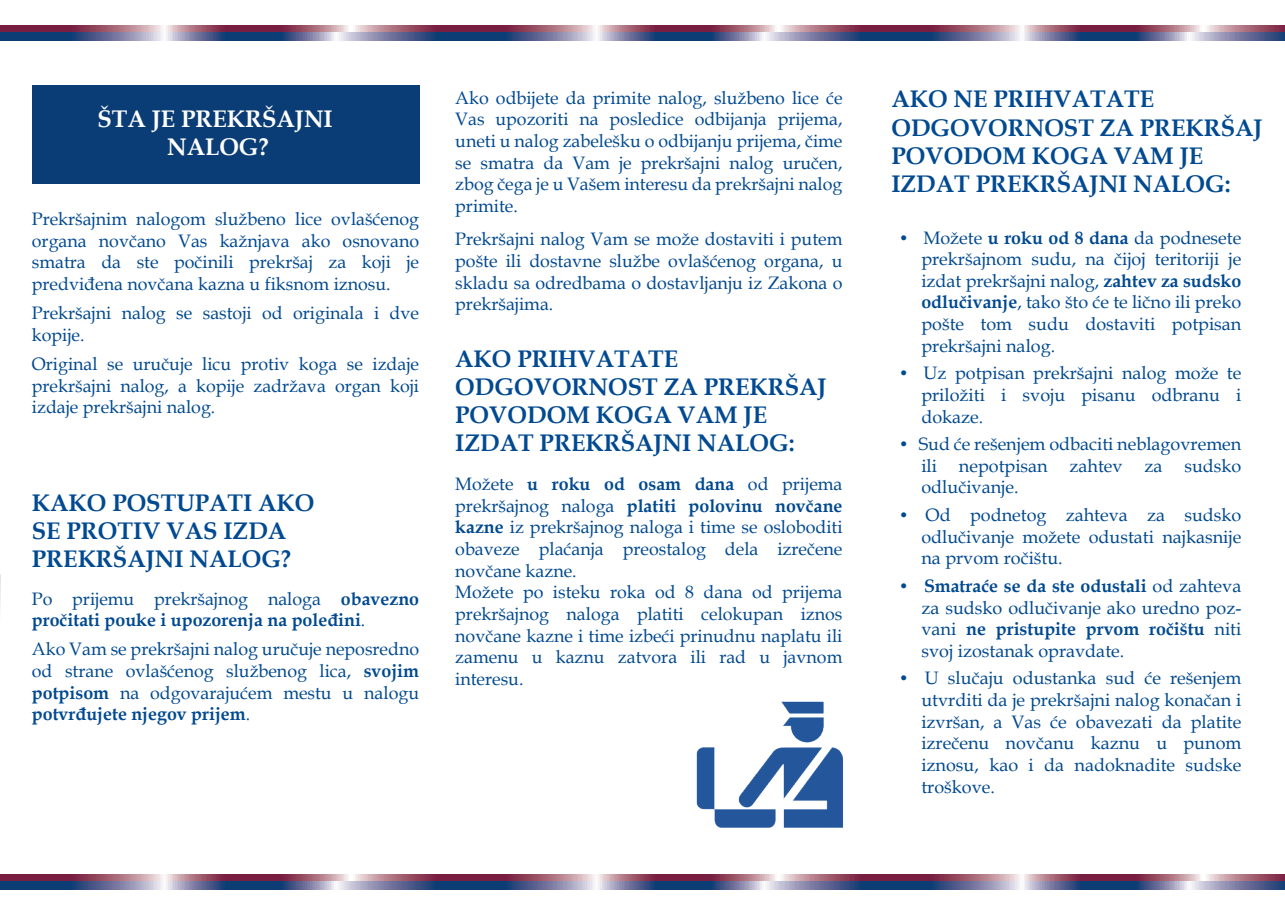
<style>
.page{position:relative;width:1285px;height:915px;background:#fff}
.page>*{position:absolute;margin:0;border:0;box-sizing:border-box;transform-origin:0 0}
.t1{font:700 24px/28.2px "Book Antiqua";color:#014990}
.t2{font:700 24px/28.2px "Book Antiqua";color:#fff;text-align:center}
.t3{font:18px/21.6px "Book Antiqua";color:#014990;text-align:justify}
.t4{font:700 18px/21.6px "Book Antiqua";color:#014990}
.s1{font-weight:400}
.s2{font-weight:700}
.s3{font-size:16.8px}
</style>
<div class="page">
<svg style="left:0;top:574px;width:1px;height:35px"></svg>
<svg style="left:861px;top:26px;width:423px;height:7px;background:#976279"></svg>
<svg style="left:861px;top:874px;width:423px;height:7px;background:#a06074"></svg>
<svg style="left:436px;top:26px;width:425px;height:7px;background:#976279"></svg>
<svg style="left:436px;top:874px;width:425px;height:7px;background:#a05f74"></svg>
<svg style="left:0;top:26px;width:436px;height:7px;background:#976279"></svg>
<svg style="left:0;top:874px;width:436px;height:7px;background:#a05f74"></svg>
<svg style="left:861px;top:33px;width:423px;height:8px;background:#5e719a"></svg>
<svg style="left:861px;top:881px;width:423px;height:8px;background:#5e719a"></svg>
<svg style="left:436px;top:33px;width:425px;height:8px;background:#5d719a"></svg>
<svg style="left:436px;top:881px;width:425px;height:8px;background:#5d719a"></svg>
<svg style="left:0;top:33px;width:436px;height:8px;background:#5d709a"></svg>
<svg style="left:0;top:881px;width:436px;height:8px;background:#5d709a"></svg>
<div style="left:32px;top:85px;width:387px;height:98px;background:#0a3d75"></div>
<img style="left:696px;top:701px;width:147px;height:127px">
<h1 class="t2" style="left:97px;top:104px;width:237px">ŠTA JE PREKRŠAJNI<br>NALOG?</h1>
<p class="t3" style="left:32px;top:208px;width:388px">Prekršajnim nalogom službeno lice ovlašćenog organa novčano Vas kažnjava ako osnovano smatra da ste počinili prekršaj za koji je predviđena novčana kazna u fiksnom iznosu.</p>
<p class="t3" style="left:32px;top:302px;width:388px">Prekršajni nalog se sastoji od originala i dve kopije.</p>
<p class="t3" style="left:32px;top:352px;width:388px">Original se uručuje licu protiv koga se izdaje prekršajni nalog, a kopije zadržava organ koji izdaje prekršajni nalog.</p>
<h1 class="t1" style="left:32px;top:488px;width:284px">KAKO POSTUPATI AKO<br>SE PROTIV VAS IZDA<br>PREKRŠAJNI NALOG?</h1>
<p class="t4" style="left:32px;top:587px;width:388px"><span class="s1">Po prijemu prekršajnog naloga</span> obavezno pročitati pouke i upozorenja na poleđini<span class="s1">.</span></p>
<p class="t3" style="left:32px;top:637px;width:388px">Ako Vam se prekršajni nalog uručuje neposredno od strane ovlašćenog službenog lica, <span class="s2">svojim potpisom</span> na odgovarajućem mestu u nalogu <span class="s2">potvrđujete njegov prijem</span>.</p>
<p class="t3" style="left:455px;top:86px;width:388px">Ako odbijete da primite nalog, službeno lice će Vas upozoriti na posledice odbijanja prijema, uneti u nalog zabelešku o odbijanju prijema, čime se smatra da Vam je prekršajni nalog uručen, zbog čega je u Vašem interesu da prekršajni nalog primite.</p>
<p class="t3" style="left:455px;top:228px;width:388px">Prekršajni nalog Vam se može dostaviti i putem pošte ili dostavne službe ovlašćenog organa, u skladu sa odredbama o dostavljanju iz Zakona o prekršajima.</p>
<h1 class="t1" style="left:455px;top:344px;width:373px">AKO PRIHVATATE<br>ODGOVORNOST ZA PREKRŠAJ<br>POVODOM KOGA VAM JE<br>IZDAT PREKRŠAJNI NALOG:</h1>
<p class="t3" style="left:455px;top:472px;width:388px;text-align:left">Možete <span class="s2">u roku od osam dana</span> od prijema prekršajnog naloga <span class="s2">platiti polovinu novčane kazne</span> iz prekršajnog naloga i time se osloboditi obaveze plaćanja preostalog dela izrečene novčane kazne.<br>Možete po isteku roka od 8 dana od prijema prekršajnog naloga platiti celokupan iznos novčane kazne i time izbeći prinudnu naplatu ili zamenu u kaznu zatvora ili rad u javnom interesu.</p>
<h1 class="t1" style="left:891px;top:85px;width:373px">AKO NE PRIHVATATE<br>ODGOVORNOST ZA PREKRŠAJ<br>POVODOM KOGA VAM JE<br>IZDAT PREKRŠAJNI NALOG:</h1>
<p class="t3" style="left:921px;top:226px;width:321px;text-indent:-22px"><span class="s3">•</span> Možete <span class="s2">u roku od 8 dana</span> da podnesete prekršajnom sudu, na čijoj teritoriji je izdat prekršajni nalog, <span class="s2">zahtev za sudsko odlučivanje</span>, tako što će te lično ili preko pošte tom sudu dostaviti potpisan prekršajni nalog.</p>
<p class="t3" style="left:921px;top:362px;width:321px;text-indent:-23px"><span class="s3">•</span> Uz potpisan prekršajni nalog može te priložiti i svoju pisanu odbranu i dokaze.</p>
<p class="t3" style="left:921px;top:432px;width:321px;text-indent:-23px"><span class="s3">•</span> Sud će rešenjem odbaciti neblagovremen ili nepotpisan zahtev za sudsko odlučivanje.</p>
<p class="t3" style="left:921px;top:503px;width:321px;text-indent:-22px"><span class="s3">•</span> Od podnetog zahteva za sudsko odlučivanje možete odustati najkasnije na prvom ročištu.</p>
<p class="t3" style="left:921px;top:574px;width:321px;text-indent:-22px"><span class="s3">•</span> <span class="s2">Smatraće se da ste odustali</span> od zahteva za sudsko odlučivanje ako uredno poz&shy;vani <span class="s2">ne pristupite prvom ročištu</span> niti svoj izostanak opravdate.</p>
<p class="t3" style="left:921px;top:666px;width:321px;text-indent:-23px"><span class="s3">•</span> U slučaju odustanka sud će rešenjem utvrditi da je prekršajni nalog konačan i izvršan, a Vas će obavezati da platite izrečenu novčanu kaznu u punom iznosu, kao i da nadoknadite sudske troškove.</p>
</div>
